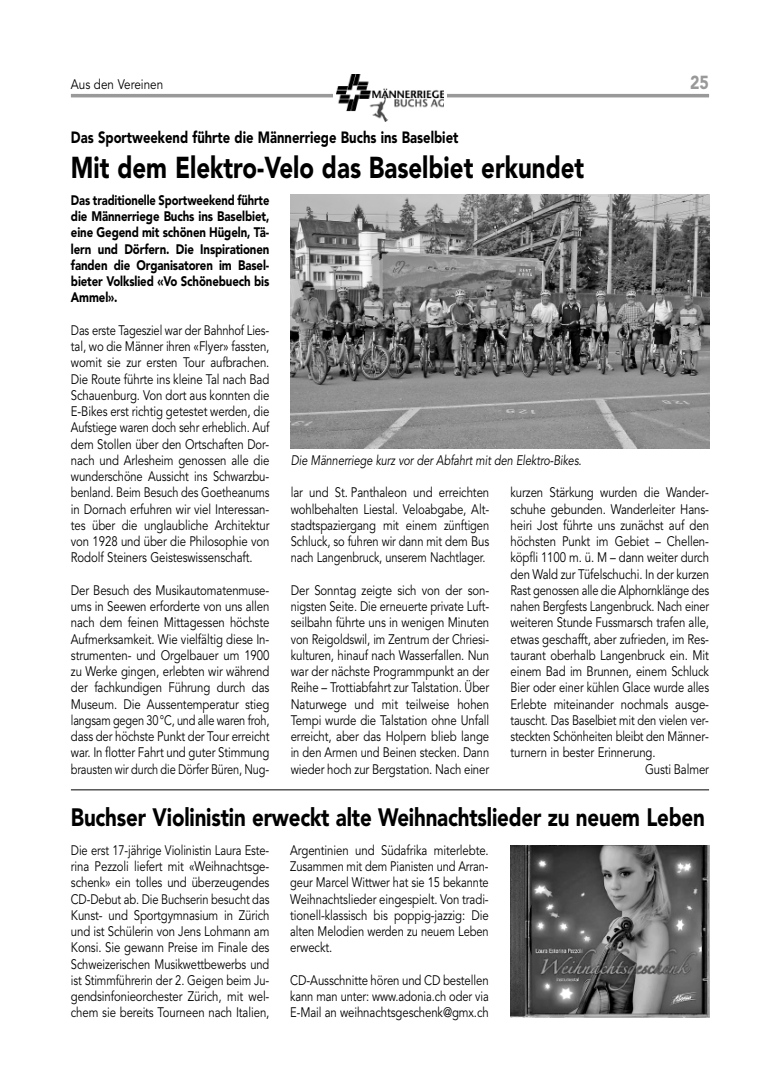
<style>
.page{position:relative;width:780px;height:1088px;background:#fff}
.page>*{position:absolute;margin:0;border:0;box-sizing:border-box;transform-origin:0 0}
.t1{font:900 30px "Avenir LT Std";color:#000;scale:.8 1}
.t2{font:900 25px "Avenir LT Std";letter-spacing:-.01em;color:#000;scale:.82 1}
.t3{font:900 18.75px "Avenir LT Std";color:#999;scale:.85 1}
.t4{font:900 16.25px "Avenir LT Std";color:#000;scale:.8 1}
.t5{font:13.75px/16.2px "Avenir LT Std";letter-spacing:-.01em;color:#000;text-align:justify;scale:.83 1}
.t6{font:13.75px/16.2px "Avenir LT Std";letter-spacing:-.01em;color:#000;text-align:justify;scale:.81 1}
.t7{font:900 13.75px/16.2px "Avenir LT Std";letter-spacing:-.01em;color:#000;text-align:justify;scale:.81 1}
.t8{font:italic 13.75px "Avenir LT Std";letter-spacing:-.01em;color:#000;scale:.8 1}
.t9{font:13.75px "Avenir LT Std";letter-spacing:-.01em;color:#000;scale:.8 1}
.t10{font:13.75px "Avenir LT Std";letter-spacing:-.01em;color:#000;scale:.85 1}
</style>
<div class="page">
<img style="left:291px;top:194px;width:418px;height:254px">
<hr style="left:71px;top:789px;width:638px;height:1px;background:#000">
<img style="left:510px;top:845px;width:199px;height:172px">
<hr style="left:71px;top:94px;width:638px;height:3px;background:#999">
<div style="left:333px;top:53px;width:113px;height:70px;background:#fff"></div>
<img style="left:336px;top:74px;width:107px;height:47px">
<p class="t10" style="left:71px;top:78px;width:110px">Aus den Vereinen</p>
<p class="t3" style="left:690px;top:74px;width:24px">25</p>
<p class="t4" style="left:71px;top:131px;width:486px">Das Sportweekend führte die Männerriege Buchs ins Baselbiet</p>
<p class="t1" style="left:71px;top:156px;width:643px">Mit dem Elektro-Velo das Baselbiet erkundet</p>
<p class="t7" style="left:71px;top:193px;width:246px">Das traditionelle Sportweekend führte die Männerriege Buchs ins Baselbiet, eine Gegend mit schönen Hügeln, Tä&shy;lern und Dörfern. Die Inspirationen fanden die Organisatoren im Basel&shy;bieter Volkslied «Vo Schönebuech bis Ammel».</p>
<p class="t6" style="left:71px;top:323px;width:246px">Das erste Tagesziel war der Bahnhof Lies&shy;tal, wo die Männer ihren «Flyer» fassten, womit sie zur ersten Tour aufbrachen.<br>Die Route führte ins kleine Tal nach Bad Schauenburg. Von dort aus konnten die E-Bikes erst richtig getestet werden, die Aufstiege waren doch sehr erheblich. Auf dem Stollen über den Ortschaften Dor&shy;nach und Arlesheim genossen alle die wunderschöne Aussicht ins Schwarzbu&shy;benland. Beim Besuch des Goetheanums in Dornach erfuhren wir viel Interessan&shy;tes über die unglaubliche Architektur von 1928 und über die Philosophie von Rodolf Steiners Geisteswissenschaft.</p>
<p class="t5" style="left:71px;top:583px;width:241px">Der Besuch des Musikautomatenmuse&shy;ums in Seewen erforderte von uns allen nach dem feinen Mittagessen höchste Aufmerksamkeit. Wie vielfältig diese In&shy;strumenten- und Orgelbauer um 1900 zu Werke gingen, erlebten wir während der fachkundigen Führung durch das Museum. Die Aussentemperatur stieg langsam gegen 30°C, und alle waren froh, dass der höchste Punkt der Tour erreicht war. In flotter Fahrt und guter Stimmung brausten wir durch die Dörfer Büren, Nug-</p>
<p class="t8" style="left:291px;top:454px;width:365px">Die Männerriege kurz vor der Abfahrt mit den Elektro-Bikes.</p>
<p class="t5" style="left:291px;top:485px;width:241px">lar und St. Panthaleon und erreichten wohlbehalten Liestal. Veloabgabe, Alt&shy;stadtspaziergang mit einem zünftigen Schluck, so fuhren wir dann mit dem Bus nach Langenbruck, unserem Nachtlager.</p>
<p class="t5" style="left:291px;top:583px;width:241px">Der Sonntag zeigte sich von der son&shy;nigsten Seite. Die erneuerte private Luft&shy;seilbahn führte uns in wenigen Minuten von Reigoldswil, im Zentrum der Chriesi&shy;kulturen, hinauf nach Wasserfallen. Nun war der nächste Programmpunkt an der Reihe – Trottiabfahrt zur Talstation. Über Naturwege und mit teilweise hohen Tempi wurde die Talstation ohne Unfall erreicht, aber das Holpern blieb lange in den Armen und Beinen stecken. Dann wieder hoch zur Bergstation. Nach einer</p>
<p class="t5" style="left:510px;top:485px;width:240px">kurzen Stärkung wurden die Wander-</p>
<p class="t5" style="left:510px;top:502px;width:240px">schuhe gebunden. Wanderleiter Hans-</p>
<p class="t5" style="left:510px;top:518px;width:241px">heiri Jost führte uns zunächst auf den</p>
<p class="t5" style="left:510px;top:534px;width:240px">höchsten Punkt im Gebiet – Chellen-</p>
<p class="t5" style="left:510px;top:550px;width:241px">köpfli 1100 m. ü. M – dann weiter durch</p>
<p class="t5" style="left:510px;top:567px;width:241px">den Wald zur Tüfelschuchi. In der kurzen</p>
<p class="t6" style="left:510px;top:583px;width:246px">Rast genossen alle die Alphornklänge des</p>
<p class="t9" style="left:510px;top:601px;width:250px">nahen Bergfests Langenbruck. Nach einer</p>
<p class="t5" style="left:510px;top:615px;width:241px">weiteren Stunde Fussmarsch trafen alle,</p>
<p class="t5" style="left:510px;top:632px;width:240px">etwas geschafft, aber zufrieden, im Res-</p>
<p class="t5" style="left:510px;top:648px;width:241px">taurant oberhalb Langenbruck ein. Mit</p>
<p class="t5" style="left:510px;top:664px;width:241px">einem Bad im Brunnen, einem Schluck</p>
<p class="t6" style="left:510px;top:680px;width:246px">Bier oder einer kühlen Glace wurde alles</p>
<p class="t5" style="left:510px;top:697px;width:241px">Erlebte miteinander nochmals ausge-</p>
<p class="t6" style="left:510px;top:713px;width:246px">tauscht. Das Baselbiet mit den vielen ver-</p>
<p class="t6" style="left:510px;top:729px;width:246px">steckten Schönheiten bleibt den Männer-</p>
<p class="t5" style="left:510px;top:745px;width:176px">turnern in bester Erinnerung.</p>
<p class="t5" style="left:645px;top:762px;width:79px">Gusti Balmer</p>
<p class="t2" style="left:71px;top:807px;width:774px">Buchser Violinistin erweckt alte Weihnachtslieder zu neuem Leben</p>
<p class="t6" style="left:71px;top:843px;width:246px">Die erst 17-jährige Violinistin Laura Este&shy;rina Pezzoli liefert mit «Weihnachtsge&shy;schenk» ein tolles und überzeugendes CD-Debut ab. Die Buchserin besucht das Kunst- und Sportgymnasium in Zürich und ist Schülerin von Jens Lohmann am Konsi. Sie gewann Preise im Finale des Schweizerischen Musikwettbewerbs und ist Stimmführerin der 2. Geigen beim Ju&shy;gendsinfonieorchester Zürich, mit wel&shy;chem sie bereits Tourneen nach Italien,</p>
<p class="t5" style="left:290px;top:843px;width:241px">Argentinien und Südafrika miterlebte.<br>Zusammen mit dem Pianisten und Arran&shy;geur Marcel Wittwer hat sie 15 bekannte Weihnachtslieder eingespielt. Von tradi&shy;tionell-klassisch bis poppig-jazzig: Die alten Melodien werden zu neuem Leben erweckt.</p>
<p class="t5" style="left:290px;top:973px;width:241px">CD-Ausschnitte hören und CD bestellen kann man unter: www.adonia.ch oder via E-Mail an weihnachtsgeschenk@gmx.ch</p>
</div>
